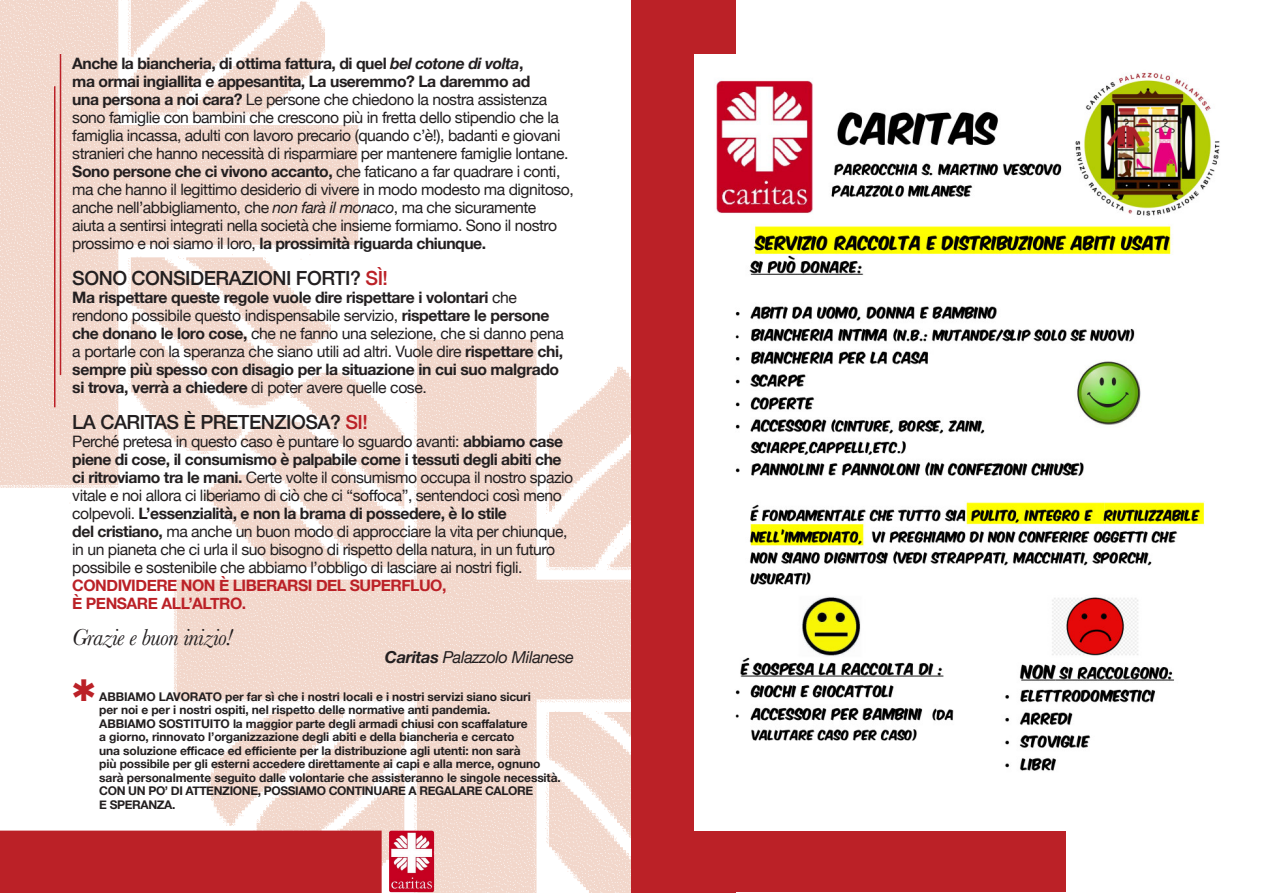
<style>
.page{position:relative;width:1263px;height:893px;background:#fff}
.page>*{position:absolute;margin:0;border:0;box-sizing:border-box;transform-origin:0 0}
.t1{font:italic 24px "Baskerville";letter-spacing:-.025em;color:#231f20}
.t2{font:500 19.5px "Helvetica Neue";letter-spacing:-.025em;color:#231f20}
.t3{font:italic 16.5px "Helvetica Neue";letter-spacing:-.025em;color:#231f20}
.t4{font:15.75px/18px "Helvetica Neue";letter-spacing:-.03em;color:#231f20}
.t5{font:700 15.75px/18px "Helvetica Neue";letter-spacing:-.025em;color:#231f20}
.t6{font:700 15.75px "Helvetica Neue";letter-spacing:-.03em;color:#bb2127}
.t7{font:700 12px/13.5px "Helvetica Neue";letter-spacing:-.01em;color:#231f20}
.t8{font:700 12px "Helvetica Neue";letter-spacing:-.03em;color:#231f20}
.s1{font-style:italic}
.s2{font-weight:700}
.s3{font-weight:400}
.s4{color:#bb2127}
</style>
<div class="page">
<img style="left:138px;top:339px;width:688px;height:554px">
<img style="left:0;top:0;width:402px;height:513px">
<div style="left:727px;top:831px;width:339px;height:60px;background:#bb2127"></div>
<div style="left:631px;top:0;width:105px;height:893px;background:#bb2127"></div>
<div style="left:694px;top:54px;width:539px;height:777px;background:#fff"></div>
<img style="left:716px;top:72px;width:504px;height:699px">
<div style="left:1px;top:831px;width:380px;height:61px;background:#bb2127"></div>
<div style="left:0;top:831px;width:382px;height:62px;border:2px solid #bb2127"></div>
<img style="left:389px;top:831px;width:45px;height:61px">
<hr style="left:60px;top:54px;width:1px;height:321px;background:#bb2127">
<hr style="left:54px;top:86px;width:2px;height:321px;background:#bb2127">
<p class="t5" style="left:72px;top:55px;width:453px">Anche la biancheria, di ottima fattura, di quel <span class="s1">bel cotone di volta</span>,</p>
<p class="t4" style="left:72px;top:74px;width:498px"><span class="s2">ma ormai ingiallita e appesantita, La useremmo? La daremmo ad<br>una persona a noi cara?</span> Le persone che chiedono la nostra assistenza sono famiglie con bambini che crescono più in fretta dello stipendio che la famiglia incassa, adulti con lavoro precario (quando c’è!), badanti e giovani stranieri che hanno necessità di risparmiare per mantenere famiglie lontane.</p>
<p class="t5" style="left:72px;top:163px;width:490px">Sono persone che ci vivono accanto, <span class="s3">che faticano a far quadrare i conti,</span></p>
<p class="t4" style="left:72px;top:182px;width:503px">ma che hanno il legittimo desiderio di vivere in modo modesto ma dignitoso, anche nell’abbigliamento, che <span class="s1">non farà il monaco</span>, ma che sicuramente<br>aiuta a sentirsi integrati nella società che insieme formiamo. Sono il nostro prossimo e noi siamo il loro, <span class="s2">la prossimità riguarda chiunque.</span></p>
<p class="t2" style="left:72px;top:263px;width:317px">SONO CONSIDERAZIONI FORTI? <span class="s4">SÌ!</span></p>
<p class="t5" style="left:72px;top:289px;width:493px">Ma rispettare queste regole vuole dire rispettare i volontari <span class="s3">che rendono possibile questo indispensabile servizio,</span> rispettare le persone che donano le loro cose, <span class="s3">che ne fanno una selezione, che si danno pena a portarle con la speranza che siano utili ad altri. Vuole dire</span> rispettare chi, sempre più spesso con disagio per la situazione in cui suo malgrado si trova, verrà a chiedere <span class="s3">di poter avere quelle cose.</span></p>
<p class="t2" style="left:72px;top:407px;width:297px">LA CARITAS È PRETENZIOSA? <span class="s4">SI!</span></p>
<p class="t4" style="left:72px;top:434px;width:502px">Perché pretesa in questo caso è puntare lo sguardo avanti: <span class="s2">abbiamo case piene di cose, il consumismo è palpabile come i tessuti degli abiti che ci ritroviamo tra le mani.</span> Certe volte il consumismo occupa il nostro spazio vitale e noi allora ci liberiamo di ciò che ci “soffoca”, sentendoci così meno colpevoli. <span class="s2">L’essenzialità, e non la brama di possedere, è lo stile</span></p>
<p class="t4" style="left:72px;top:524px;width:497px"><span class="s2">del cristiano,</span> ma anche un buon modo di approcciare la vita per chiunque,</p>
<p class="t4" style="left:72px;top:542px;width:484px">in un pianeta che ci urla il suo bisogno di rispetto della natura, in un futuro</p>
<p class="t4" style="left:72px;top:560px;width:452px">possibile e sostenibile che abbiamo l’obbligo di lasciare ai nostri figli.</p>
<p class="t6" style="left:72px;top:573px;width:376px">CONDIVIDERE NON È LIBERARSI DEL SUPERFLUO,</p>
<p class="t6" style="left:72px;top:591px;width:175px">È PENSARE ALL’ALTRO.</p>
<p class="t1" style="left:72px;top:622px;width:161px">Grazie e buon inizio!</p>
<p class="t3" style="left:385px;top:646px;width:191px"><span class="s2">Caritas</span> Palazzolo Milanese</p>
<p class="t7" style="left:99px;top:690px;width:433px">ABBIAMO LAVORATO per far sì che i nostri locali e i nostri servizi siano sicuri</p>
<p class="t7" style="left:99px;top:704px;width:393px">per noi e per i nostri ospiti, nel rispetto delle normative anti pandemia.</p>
<p class="t7" style="left:99px;top:717px;width:430px">ABBIAMO SOSTITUITO la maggior parte degli armadi chiusi con scaffalature</p>
<p class="t7" style="left:99px;top:731px;width:417px">a giorno, rinnovato l’organizzazione degli abiti e della biancheria e cercato</p>
<p class="t7" style="left:99px;top:744px;width:443px">una soluzione efficace ed efficiente per la distribuzione agli utenti: non sarà più possibile per gli esterni accedere direttamente ai capi e alla merce, ognuno</p>
<p class="t7" style="left:99px;top:771px;width:463px">sarà personalmente seguito dalle volontarie che assisteranno le singole necessità.</p>
<p class="t8" style="left:99px;top:782px;width:435px">CON UN PO’ DI ATTENZIONE, POSSIAMO CONTINUARE A REGALARE CALORE</p>
<p class="t8" style="left:99px;top:795px;width:78px">E SPERANZA.</p>
</div>
